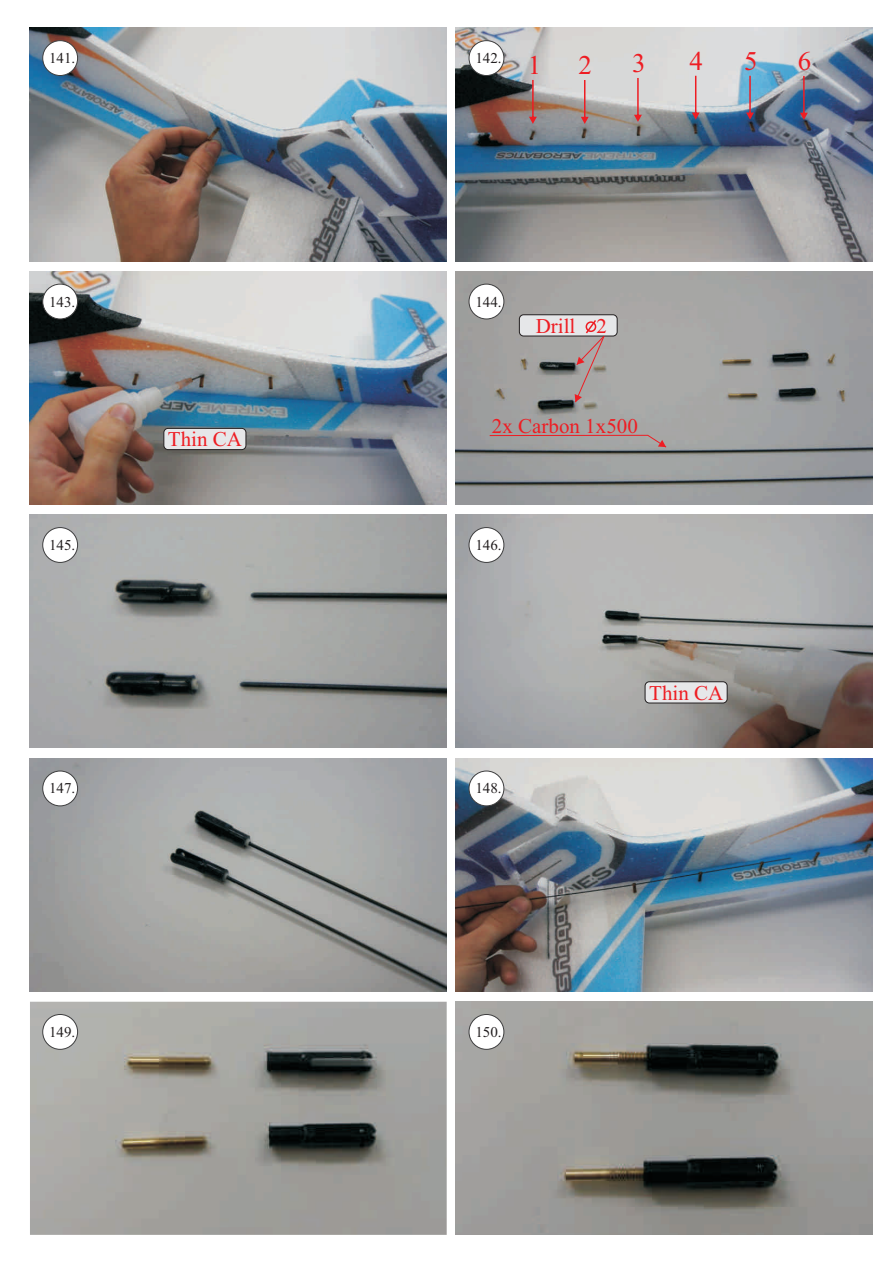
<style>
.page{position:relative;width:893px;height:1263px;background:#fff}
.page>*{position:absolute;margin:0;border:0;box-sizing:border-box;transform-origin:0 0}
.t1{font:27px "Times New Roman";color:#ee1d23}
.t2{font:21px "Times New Roman";color:#ee1d23}
.t3{font:15px "Times New Roman";color:#231f20}
</style>
<div class="page">
<img style="left:456px;top:28px;width:416px;height:233px">
<img style="left:456px;top:271px;width:416px;height:233px">
<img style="left:456px;top:1002px;width:416px;height:233px">
<img style="left:30px;top:515px;width:417px;height:233px">
<img style="left:456px;top:515px;width:416px;height:233px">
<img style="left:30px;top:758px;width:417px;height:233px">
<img style="left:456px;top:758px;width:416px;height:233px">
<img style="left:30px;top:1002px;width:417px;height:233px">
<img style="left:30px;top:28px;width:417px;height:233px">
<img style="left:30px;top:271px;width:417px;height:233px">
<div style="left:469px;top:1014px;width:35px;height:36px;background:#fff;border:1px solid #3e3e3f;border-radius:50%"></div>
<div style="left:469px;top:40px;width:35px;height:36px;background:#fff;border:1px solid #3e3e3f;border-radius:50%"></div>
<div style="left:469px;top:284px;width:35px;height:35px;background:#fff;border:1px solid #3e3e3f;border-radius:50%"></div>
<div style="left:469px;top:527px;width:35px;height:36px;background:#fff;border:1px solid #3e3e3f;border-radius:50%"></div>
<div style="left:469px;top:771px;width:35px;height:35px;background:#fff;border:1px solid #3e3e3f;border-radius:50%"></div>
<div style="left:42px;top:40px;width:36px;height:36px;background:#fff;border:1px solid #3e3e3f;border-radius:50%"></div>
<div style="left:42px;top:284px;width:36px;height:35px;background:#fff;border:1px solid #3e3e3f;border-radius:50%"></div>
<div style="left:42px;top:527px;width:36px;height:36px;background:#fff;border:1px solid #3e3e3f;border-radius:50%"></div>
<div style="left:42px;top:771px;width:36px;height:35px;background:#fff;border:1px solid #3e3e3f;border-radius:50%"></div>
<div style="left:42px;top:1014px;width:36px;height:36px;background:#fff;border:1px solid #3e3e3f;border-radius:50%"></div>
<svg style="left:489px;top:435px;width:177px;height:12px;background:#a89697"></svg>
<svg style="left:746px;top:76px;width:8px;height:44px"></svg>
<svg style="left:692px;top:76px;width:8px;height:44px"></svg>
<svg style="left:634px;top:78px;width:8px;height:44px"></svg>
<svg style="left:581px;top:80px;width:8px;height:44px"></svg>
<svg style="left:529px;top:80px;width:8px;height:44px"></svg>
<svg style="left:800px;top:76px;width:8px;height:44px"></svg>
<div style="left:164px;top:428px;width:82px;height:22px;background:#e6e7e9;border:1px solid #231f20;border-radius:4px"></div>
<div style="left:645px;top:682px;width:82px;height:21px;background:#e6e7e9;border:1px solid #231f20;border-radius:4px"></div>
<div style="left:519px;top:315px;width:98px;height:21px;background:#e6e7e9;border:1px solid #231f20;border-radius:4px"></div>
<svg style="left:575px;top:320px;width:30px;height:83px;background:#b4a2a1"></svg>
<p class="t3" style="left:49px;top:53px;width:28px">141.</p>
<p class="t3" style="left:475px;top:53px;width:28px">142.</p>
<h1 class="t1" style="left:528px;top:56px;width:15px">1</h1>
<h1 class="t1" style="left:579px;top:56px;width:15px">2</h1>
<h1 class="t1" style="left:632px;top:53px;width:15px">3</h1>
<h1 class="t1" style="left:689px;top:51px;width:15px">4</h1>
<h1 class="t1" style="left:744px;top:51px;width:15px">5</h1>
<h1 class="t1" style="left:798px;top:51px;width:15px">6</h1>
<p class="t3" style="left:49px;top:296px;width:28px">143.</p>
<p class="t3" style="left:475px;top:296px;width:28px">144.</p>
<h2 class="t2" style="left:536px;top:318px;width:73px">Drill 2</h2>
<h2 class="t2" style="left:168px;top:432px;width:76px">Thin CA</h2>
<h2 class="t2" style="left:492px;top:419px;width:147px">2x Carbon 1x500</h2>
<p class="t3" style="left:49px;top:540px;width:28px">145.</p>
<p class="t3" style="left:475px;top:540px;width:28px">146.</p>
<h2 class="t2" style="left:649px;top:685px;width:76px">Thin CA</h2>
<p class="t3" style="left:49px;top:783px;width:28px">147.</p>
<p class="t3" style="left:475px;top:783px;width:28px">148.</p>
<p class="t3" style="left:49px;top:1026px;width:28px">149.</p>
<p class="t3" style="left:475px;top:1026px;width:28px">150.</p>
</div>
